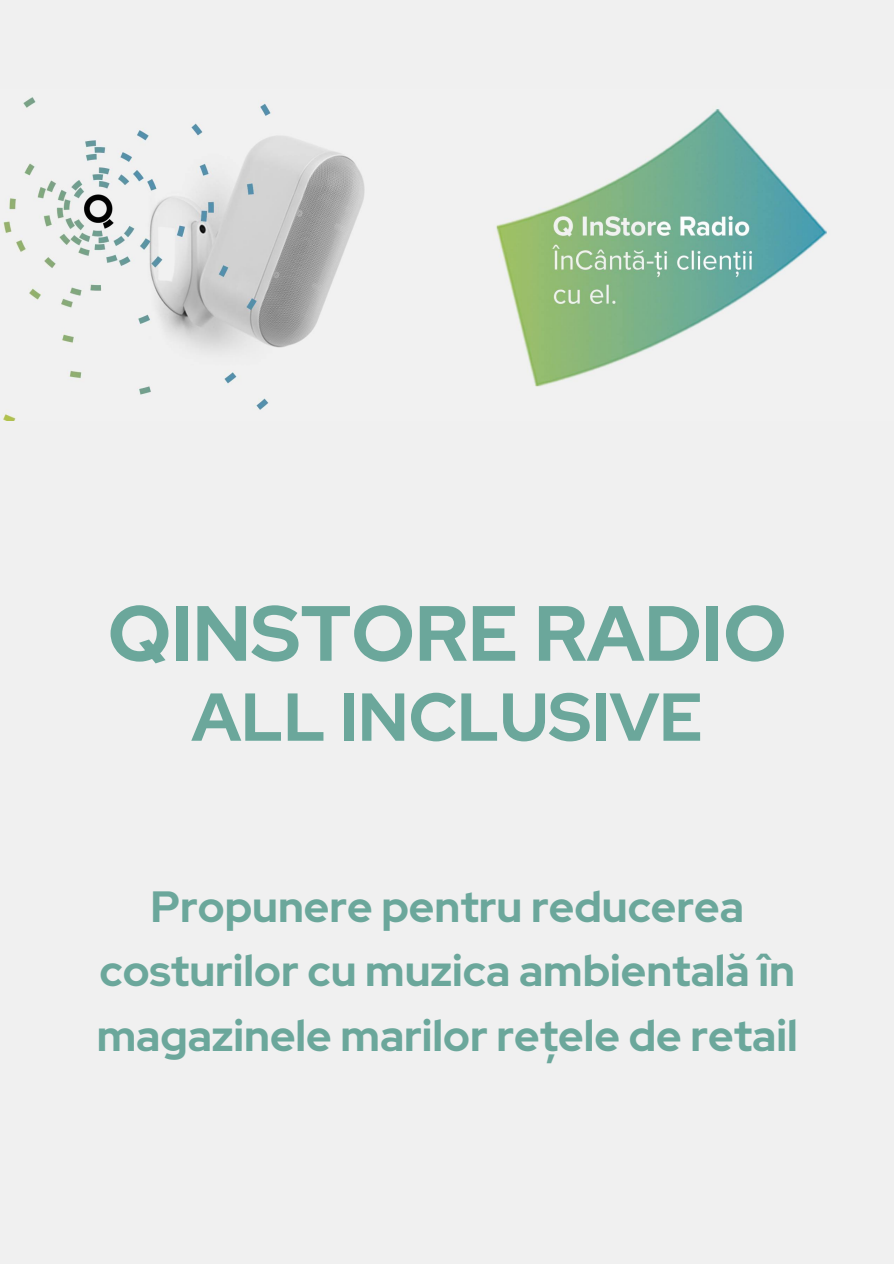
<style>
.page{position:relative;width:894px;height:1264px;background:#fff}
.page>*{position:absolute;margin:0;border:0;box-sizing:border-box;transform-origin:0 0}
.t1{font:700 78px "Red Hat Display";color:#6ba79b}
.t2{font:700 67.5px "Red Hat Display";color:#6ba79b}
.t3{font:700 43.5px/64.2px "Red Hat Display";color:#6ba79b;text-align:center}
</style>
<div class="page">
<div style="left:0;top:0;width:893px;height:1263px;background:#f0f0f0"></div>
<img style="left:0;top:97px;width:827px;height:323px">
<p class="t1" style="left:108px;top:581px;width:680px">QINSTORE RADIO</p>
<p class="t2" style="left:191px;top:672px;width:512px">ALL INCLUSIVE</p>
<p class="t3" style="left:97px;top:874px;width:702px">Propunere pentru reducerea costurilor cu muzica ambientală în magazinele marilor rețele de retail</p>
</div>
